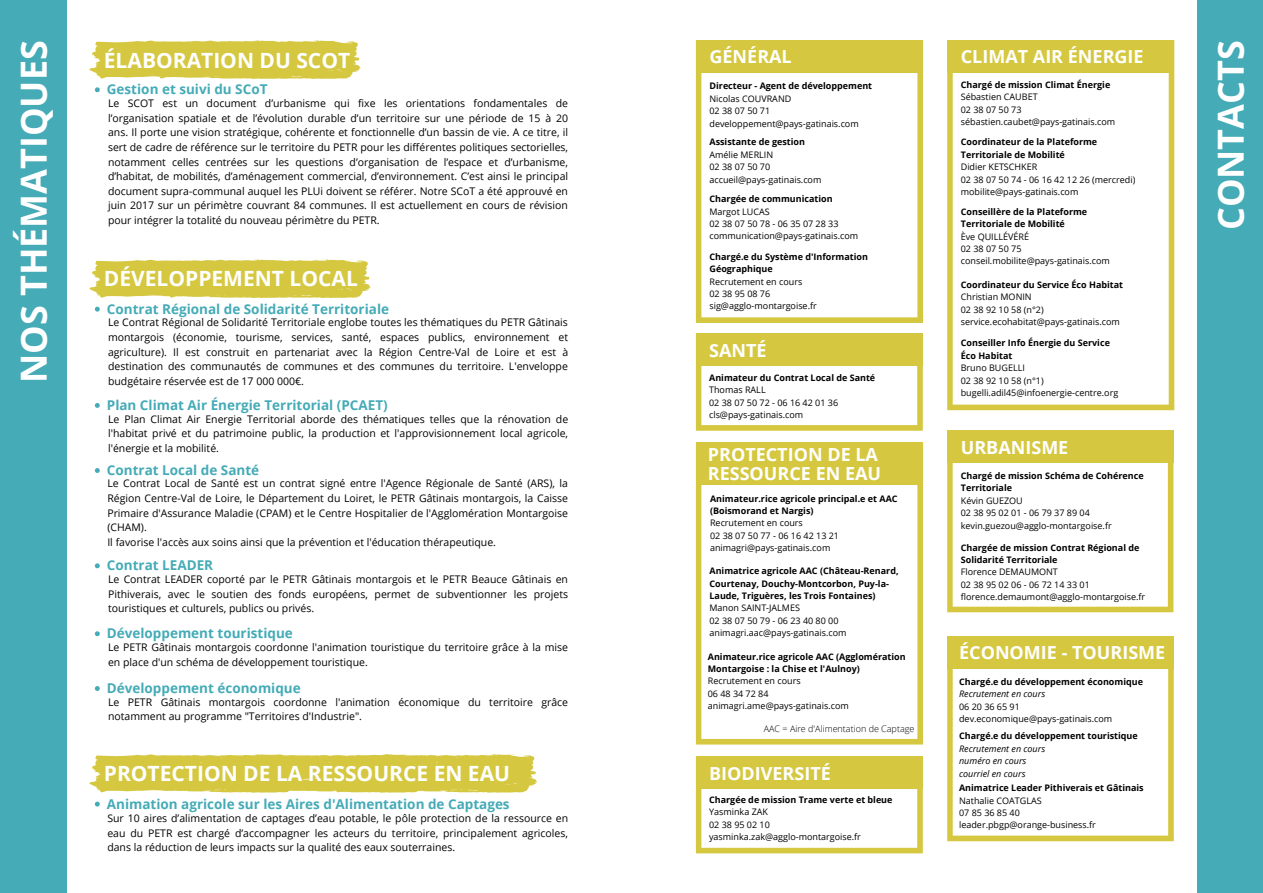
<style>
.page{position:relative;width:1263px;height:893px;background:#fff}
.page>*{position:absolute;margin:0;border:0;box-sizing:border-box;transform-origin:0 0}
.t1{font:700 36px "Open Sans";color:#fff}
.t2{font:700 21px "Open Sans";color:#fff}
.t3{font:700 18px/18.4px "Open Sans";color:#fff}
.t4{font:700 13.5px "Open Sans";color:#44abb7}
.t5{font:10.5px/14.6px "Open Sans";color:#000;text-align:justify}
.t6{font:9px/12.4px "Open Sans";color:#000}
.t7{font:700 9px/12.4px "Open Sans";color:#000}
.t8{font:italic 9px/12.4px "Open Sans";color:#000}
.t9{font:300 9px "Open Sans";color:#000}
</style>
<div class="page">
<div style="left:0;top:0;width:66px;height:893px;background:#44abb7"></div>
<svg style="left:89px;top:40px;width:272px;height:39px;background:#d9cd54"></svg>
<svg style="left:95px;top:87px;width:5px;height:5px"></svg>
<svg style="left:89px;top:754px;width:448px;height:38px;background:#d7cb4d"></svg>
<svg style="left:95px;top:801px;width:5px;height:5px"></svg>
<svg style="left:89px;top:259px;width:282px;height:39px;background:#d9cd53"></svg>
<svg style="left:95px;top:307px;width:5px;height:4px"></svg>
<svg style="left:95px;top:468px;width:5px;height:5px"></svg>
<svg style="left:95px;top:563px;width:5px;height:5px"></svg>
<svg style="left:95px;top:631px;width:5px;height:5px"></svg>
<svg style="left:95px;top:686px;width:5px;height:5px"></svg>
<svg style="left:95px;top:403px;width:5px;height:5px"></svg>
<svg style="left:696px;top:334px;width:227px;height:97px"></svg>
<div style="left:696px;top:334px;width:226px;height:32px;background:#d5c840"></div>
<svg style="left:696px;top:40px;width:227px;height:283px"></svg>
<div style="left:696px;top:40px;width:226px;height:32px;background:#d5c840"></div>
<svg style="left:947px;top:668px;width:227px;height:173px"></svg>
<div style="left:947px;top:636px;width:227px;height:32px;background:#d5c840"></div>
<div style="left:1197px;top:0;width:66px;height:893px;background:#44abb7"></div>
<svg style="left:947px;top:463px;width:226px;height:149px"></svg>
<div style="left:947px;top:430px;width:227px;height:33px;background:#d5c840"></div>
<svg style="left:947px;top:72px;width:227px;height:338px"></svg>
<div style="left:947px;top:40px;width:227px;height:32px;background:#d5c840"></div>
<svg style="left:696px;top:756px;width:227px;height:97px"></svg>
<div style="left:696px;top:756px;width:226px;height:32px;background:#d5c840"></div>
<svg style="left:696px;top:442px;width:227px;height:302px"></svg>
<div style="left:696px;top:442px;width:226px;height:42px;background:#d5c840"></div>
<h1 class="t1" style="left:8px;top:383px;width:344px;rotate:-90deg">NOS THÉMATIQUES</h1>
<h2 class="t2" style="left:104px;top:46px;width:248px">ÉLABORATION DU SCOT</h2>
<p class="t5" style="left:108px;top:96px;width:462px">Le SCOT est un document d’urbanisme qui fixe les orientations fondamentales de l’organisation spatiale et de l’évolution durable d’un territoire sur une période de 15 à 20 ans. Il porte une vision stratégique, cohérente et fonctionnelle d’un bassin de vie. A ce titre, il sert de cadre de référence sur le territoire du PETR pour les différentes politiques sectorielles, notamment celles centrées sur les questions d’organisation de l’espace et d’urbanisme, d’habitat, de mobilités, d’aménagement commercial, d’environnement. C’est ainsi le principal document supra-communal auquel les PLUi doivent se référer. Notre SCoT a été approuvé en juin 2017 sur un périmètre couvrant 84 communes. Il est actuellement en cours de révision pour intégrer la totalité du nouveau périmètre du PETR.</p>
<p class="t4" style="left:107px;top:80px;width:162px">Gestion et suivi du SCoT</p>
<h2 class="t2" style="left:104px;top:263px;width:255px">DÉVELOPPEMENT LOCAL</h2>
<p class="t5" style="left:108px;top:315px;width:462px">Le Contrat Régional de Solidarité Territoriale englobe toutes les thématiques du PETR Gâtinais montargois (économie, tourisme, services, santé, espaces publics, environnement et agriculture). Il est construit en partenariat avec la Région Centre-Val de Loire et est à destination des communautés de communes et des communes du territoire. L'enveloppe budgétaire réservée est de 17 000 000€.</p>
<p class="t4" style="left:107px;top:299px;width:284px">Contrat Régional de Solidarité Territoriale</p>
<p class="t4" style="left:107px;top:395px;width:282px">Plan Climat Air Énergie Territorial (PCAET)</p>
<p class="t5" style="left:108px;top:411px;width:462px">Le Plan Climat Air Energie Territorial aborde des thématiques telles que la rénovation de l'habitat privé et du patrimoine public, la production et l'approvisionnement local agricole, l'énergie et la mobilité.</p>
<p class="t5" style="left:107px;top:476px;width:462px;text-align:left">Le Contrat Local de Santé est un contrat signé entre l'Agence Régionale de Santé (ARS), la Région Centre-Val de Loire, le Département du Loiret, le PETR Gâtinais montargois, la Caisse Primaire d'Assurance Maladie (CPAM) et le Centre Hospitalier de l'Agglomération Montargoise (CHAM).<br>Il favorise l'accès aux soins ainsi que la prévention et l'éducation thérapeutique.</p>
<p class="t5" style="left:108px;top:572px;width:462px">Le Contrat LEADER coporté par le PETR Gâtinais montargois et le PETR Beauce Gâtinais en Pithiverais, avec le soutien des fonds européens, permet de subventionner les projets touristiques et culturels, publics ou privés.</p>
<p class="t5" style="left:108px;top:639px;width:461px">Le PETR Gâtinais montargois coordonne l'animation touristique du territoire grâce à la mise en place d'un schéma de développement touristique.</p>
<p class="t5" style="left:108px;top:694px;width:462px">Le PETR Gâtinais montargois coordonne l'animation économique du territoire grâce notamment au programme "Territoires d'Industrie".</p>
<p class="t4" style="left:107px;top:460px;width:154px">Contrat Local de Santé</p>
<p class="t4" style="left:107px;top:556px;width:108px">Contrat LEADER</p>
<p class="t4" style="left:107px;top:624px;width:188px">Développement touristique</p>
<p class="t4" style="left:107px;top:678px;width:195px">Développement économique</p>
<h2 class="t2" style="left:104px;top:758px;width:408px">PROTECTION DE LA RESSOURCE EN EAU</h2>
<p class="t5" style="left:107px;top:810px;width:462px">Sur 10 aires d’alimentation de captages d’eau potable, le pôle protection de la ressource en eau du PETR est chargé d’accompagner les acteurs du territoire, principalement agricoles, dans la réduction de leurs impacts sur la qualité des eaux souterraines.</p>
<p class="t4" style="left:107px;top:794px;width:404px">Animation agricole sur les Aires d'Alimentation de Captages</p>
<h3 class="t3" style="left:709px;top:47px;width:84px">GÉNÉRAL</h3>
<p class="t7" style="left:709px;top:80px;width:164px">Directeur - Agent de développement</p>
<p class="t6" style="left:709px;top:92px;width:151px">Nicolas COUVRAND<br>02 38 07 50 71 developpement@pays-gatinais.com</p>
<p class="t7" style="left:709px;top:136px;width:97px">Assistante de gestion</p>
<p class="t6" style="left:709px;top:148px;width:113px">Amélie MERLIN<br>02 38 07 50 70 accueil@pays-gatinais.com</p>
<p class="t7" style="left:709px;top:193px;width:125px">Chargée de communication</p>
<p class="t6" style="left:709px;top:205px;width:150px">Margot LUCAS<br>02 38 07 50 78 - 06 35 07 28 33 communication@pays-gatinais.com</p>
<p class="t7" style="left:709px;top:250px;width:160px">Chargé.e du Système d'Information<br>Géographique</p>
<p class="t6" style="left:709px;top:275px;width:109px">Recrutement en cours<br>02 38 95 08 76 sig@agglo-montargoise.fr</p>
<h3 class="t3" style="left:709px;top:341px;width:59px">SANTÉ</h3>
<p class="t7" style="left:709px;top:371px;width:168px">Animateur du Contrat Local de Santé</p>
<p class="t6" style="left:709px;top:384px;width:130px">Thomas RALL<br>02 38 07 50 72 - 06 16 42 01 36 cls@pays-gatinais.com</p>
<h3 class="t3" style="left:708px;top:445px;width:175px">PROTECTION DE LA<br>RESSOURCE EN EAU</h3>
<p class="t7" style="left:710px;top:492px;width:189px">Animateur.rice agricole principal.e et AAC (Boismorand et Nargis)</p>
<p class="t6" style="left:710px;top:517px;width:130px">Recrutement en cours<br>02 38 07 50 77 - 06 16 42 13 21 animagri@pays-gatinais.com</p>
<p class="t7" style="left:709px;top:564px;width:191px">Animatrice agricole AAC (Château-Renard,<br>Courtenay, Douchy-Montcorbon, Puy-la-<br>Laude, Triguères, les Trois Fontaines)</p>
<p class="t6" style="left:709px;top:602px;width:138px">Manon SAINT-JALMES<br>02 38 07 50 79 - 06 23 40 80 00 animagri.aac@pays-gatinais.com</p>
<p class="t7" style="left:708px;top:650px;width:199px">Animateur.rice agricole AAC (Agglomération<br>Montargoise : la Chise et l'Aulnoy)</p>
<p class="t6" style="left:708px;top:674px;width:143px">Recrutement en cours<br>06 48 34 72 84 animagri.ame@pays-gatinais.com</p>
<p class="t9" style="left:764px;top:722px;width:152px">AAC = Aire d'Alimentation de Captage</p>
<h3 class="t3" style="left:709px;top:763px;width:123px">BIODIVERSITÉ</h3>
<p class="t7" style="left:709px;top:793px;width:185px">Chargée de mission Trame verte et bleue</p>
<p class="t6" style="left:709px;top:805px;width:153px">Yasminka ZAK<br>02 38 95 02 10 yasminka.zak@agglo-montargoise.fr</p>
<h3 class="t3" style="left:961px;top:47px;width:184px">CLIMAT AIR ÉNERGIE</h3>
<p class="t7" style="left:961px;top:78px;width:151px">Chargé de mission Climat Énergie</p>
<p class="t6" style="left:961px;top:91px;width:156px">Sébastien CAUBET<br>02 38 07 50 73 sébastien.caubet@pays-gatinais.com</p>
<p class="t7" style="left:961px;top:136px;width:138px">Coordinateur de la Plateforme<br>Territoriale de Mobilité</p>
<p class="t6" style="left:961px;top:160px;width:176px">Didier KETSCHKER<br>02 38 07 50 74 - 06 16 42 12 26 (mercredi) mobilite@pays-gatinais.com</p>
<p class="t7" style="left:961px;top:205px;width:128px">Conseillère de la Plateforme<br>Territoriale de Mobilité</p>
<p class="t6" style="left:961px;top:230px;width:151px">Ève QUILLÉVÉRÉ<br>02 38 07 50 75 conseil.mobilite@pays-gatinais.com</p>
<p class="t7" style="left:961px;top:278px;width:164px">Coordinateur du Service Éco Habitat</p>
<p class="t6" style="left:961px;top:291px;width:161px">Christian MONIN<br>02 38 92 10 58 (n°2) service.ecohabitat@pays-gatinais.com</p>
<p class="t7" style="left:961px;top:337px;width:151px">Conseiller Info Énergie du Service<br>Éco Habitat</p>
<p class="t6" style="left:961px;top:361px;width:159px">Bruno BUGELLI<br>02 38 92 10 58 (n°1) bugelli.adil45@infoenergie-centre.org</p>
<h3 class="t3" style="left:961px;top:437px;width:109px">URBANISME</h3>
<p class="t7" style="left:961px;top:469px;width:184px">Chargé de mission Schéma de Cohérence<br>Territoriale</p>
<p class="t6" style="left:961px;top:494px;width:152px">Kévin GUEZOU<br>02 38 95 02 01 - 06 79 37 89 04 kevin.guezou@agglo-montargoise.fr</p>
<p class="t7" style="left:961px;top:541px;width:180px">Chargée de mission Contrat Régional de<br>Solidarité Territoriale</p>
<p class="t6" style="left:961px;top:565px;width:186px">Florence DEMAUMONT<br>02 38 95 02 06 - 06 72 14 33 01 florence.demaumont@agglo-montargoise.fr</p>
<h3 class="t3" style="left:959px;top:643px;width:208px">ÉCONOMIE - TOURISME</h3>
<p class="t7" style="left:959px;top:675px;width:185px">Chargé.e du développement économique</p>
<p class="t8" style="left:959px;top:687px;width:88px">Recrutement en cours</p>
<p class="t6" style="left:959px;top:700px;width:155px">06 20 36 65 91 dev.economique@pays-gatinais.com</p>
<p class="t7" style="left:959px;top:729px;width:180px">Chargé.e du développement touristique</p>
<p class="t8" style="left:959px;top:742px;width:88px">Recrutement en cours numéro en cours courriel en cours</p>
<p class="t7" style="left:959px;top:781px;width:186px">Animatrice Leader Pithiverais et Gâtinais</p>
<p class="t6" style="left:959px;top:794px;width:138px">Nathalie COATGLAS<br>07 85 36 85 40 leader.pbgp@orange-business.fr</p>
<h1 class="t1" style="left:1205px;top:230px;width:192px;rotate:-90deg">CONTACTS</h1>
</div>
